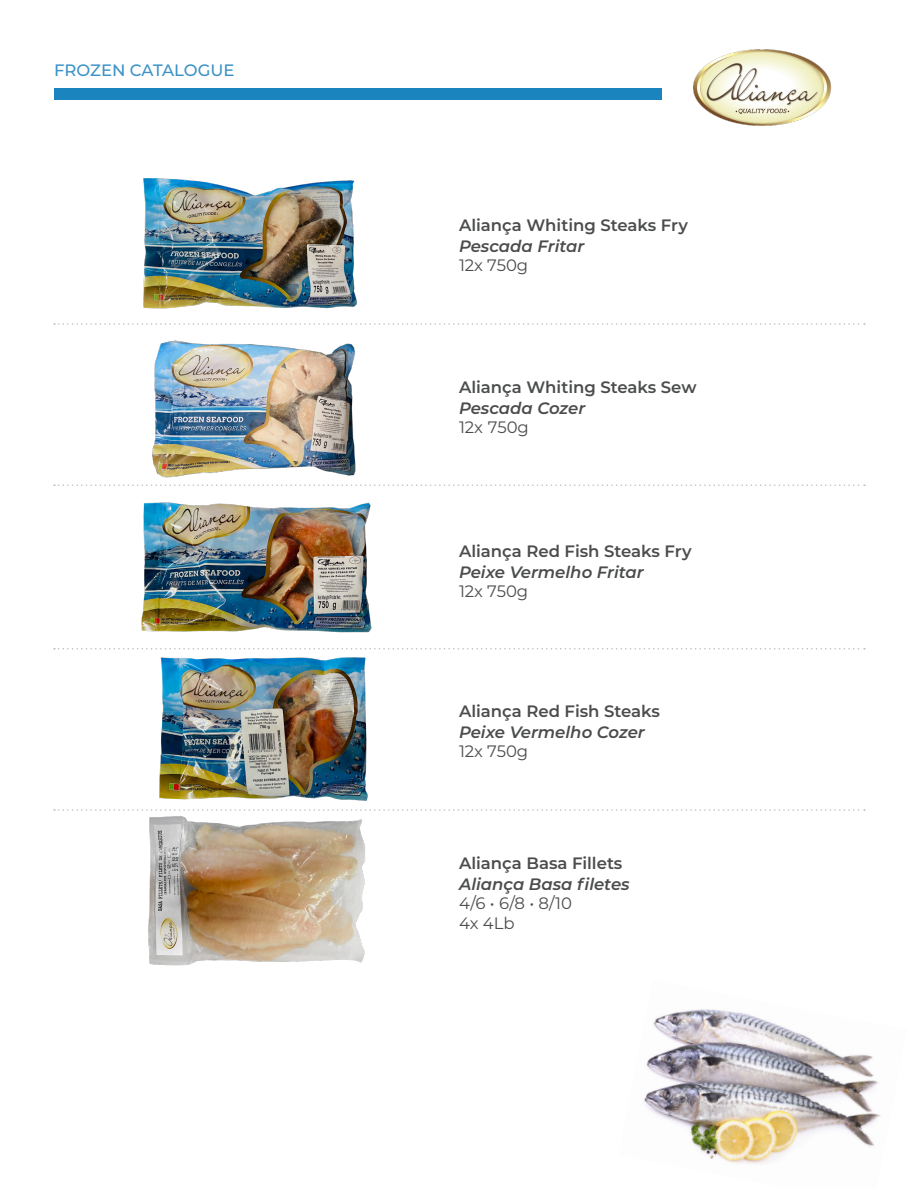
<style>
.page{position:relative;width:918px;height:1188px;background:#fff}
.page>*{position:absolute;margin:0;border:0;box-sizing:border-box;transform-origin:0 0}
.name{font:600 16.5px/21px "Montserrat";color:#4b4c4d}
.name-2{font:16.5px "Montserrat";color:#4b4c4d}
.name-3{font:italic 600 16.5px "Montserrat";color:#4b4c4d}
.t1{font:500 16.5px "Montserrat";color:#3c92c7}
.s1{font-style:italic}
</style>
<div class="page">
<img style="left:141px;top:502px;width:231px;height:131px">
<img style="left:159px;top:657px;width:209px;height:144px">
<img style="left:143px;top:178px;width:215px;height:131px">
<img style="left:152px;top:340px;width:204px;height:138px">
<div style="left:54px;top:88px;width:608px;height:11px;background:#1a84bf"></div>
<img style="left:660px;top:49px;width:172px;height:77px">
<svg style="left:54px;top:323px;width:811px;height:2px"></svg>
<svg style="left:54px;top:484px;width:811px;height:2px"></svg>
<svg style="left:54px;top:648px;width:811px;height:2px"></svg>
<svg style="left:54px;top:809px;width:811px;height:2px"></svg>
<img style="left:644px;top:1009px;width:237px;height:155px">
<img style="left:148px;top:816px;width:218px;height:150px">
<p class="t1" style="left:54px;top:59px;width:182px">FROZEN CATALOGUE</p>
<p class="name" style="left:459px;top:214px;width:230px">Aliança Whiting Steaks Fry<br><span class="s1">Pescada Fritar</span></p>
<p class="name-2" style="left:459px;top:254px;width:71px">12x 750g</p>
<p class="name" style="left:459px;top:376px;width:239px">Aliança Whiting Steaks Sew<br><span class="s1">Pescada Cozer</span></p>
<p class="name-2" style="left:459px;top:416px;width:71px">12x 750g</p>
<p class="name" style="left:459px;top:540px;width:234px">Aliança Red Fish Steaks Fry<br><span class="s1">Peixe Vermelho Fritar</span></p>
<p class="name-2" style="left:459px;top:580px;width:71px">12x 750g</p>
<p class="name" style="left:459px;top:700px;width:202px">Aliança Red Fish Steaks<br><span class="s1">Peixe Vermelho Cozer</span></p>
<p class="name-2" style="left:459px;top:740px;width:71px">12x 750g</p>
<p class="name" style="left:459px;top:852px;width:165px">Aliança Basa Fillets</p>
<p class="name-3" style="left:459px;top:872px;width:172px">Aliança Basa filetes</p>
<p class="name-2" style="left:459px;top:892px;width:114px">4/6 • 6/8 • 8/10</p>
<p class="name-2" style="left:459px;top:912px;width:57px">4x 4Lb</p>
</div>
